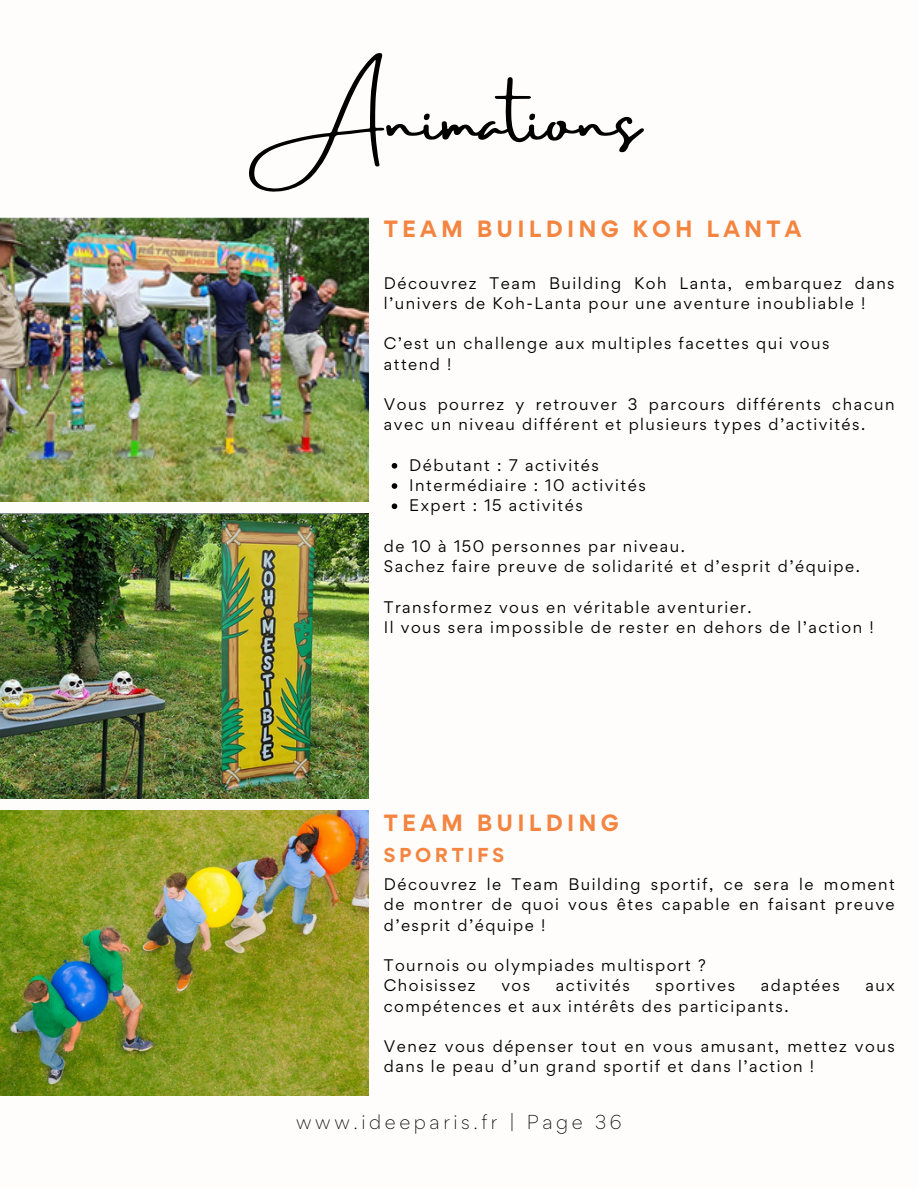
<style>
.page{position:relative;width:918px;height:1188px;background:#fefdfb}
.page>*{position:absolute;margin:0;border:0;box-sizing:border-box;transform-origin:0 0}
.t1{font:61.5px "Amsterdam Three";color:#000}
.t2{font:700 21px "Gordita";letter-spacing:.2em;color:#f48541}
.t3{font:300 18px "Gordita";letter-spacing:.2em;color:#000}
.t4{font:700 18px "Gordita";letter-spacing:.2em;color:#f48541}
.t5{font:15px/20.2px "Gordita";letter-spacing:.1em;color:#000}
</style>
<div class="page">
<img style="left:0;top:217px;width:369px;height:285px">
<img style="left:0;top:513px;width:369px;height:286px">
<img style="left:0;top:810px;width:369px;height:286px">
<svg style="left:392px;top:463px;width:5px;height:6px"></svg>
<svg style="left:392px;top:483px;width:5px;height:6px"></svg>
<svg style="left:392px;top:503px;width:5px;height:6px"></svg>
<h1 class="t1" style="left:278px;top:86px;width:363px">Animations</h1>
<h2 class="t2" style="left:384px;top:214px;width:419px">TEAM BUILDING KOH LANTA</h2>
<p class="t5" style="left:384px;top:272px;width:512px">Découvrez Team Building Koh Lanta, embarquez dans l’univers de Koh-Lanta pour une aventure inoubliable !</p>
<p class="t5" style="left:384px;top:333px;width:447px">C’est un challenge aux multiples facettes qui vous</p>
<p class="t5" style="left:384px;top:353px;width:69px">attend !</p>
<p class="t5" style="left:384px;top:394px;width:512px">Vous pourrez y retrouver 3 parcours différents chacun avec un niveau différent et plusieurs types d’activités.</p>
<p class="t5" style="left:409px;top:455px;width:191px">Débutant : 7 activités</p>
<p class="t5" style="left:409px;top:475px;width:238px">Intermédiaire : 10 activités</p>
<p class="t5" style="left:409px;top:495px;width:175px">Expert : 15 activités</p>
<p class="t5" style="left:384px;top:536px;width:303px">de 10 à 150 personnes par niveau.</p>
<p class="t5" style="left:384px;top:556px;width:478px">Sachez faire preuve de solidarité et d’esprit d’équipe.</p>
<p class="t5" style="left:384px;top:596px;width:369px">Transformez vous en véritable aventurier.</p>
<p class="t5" style="left:384px;top:617px;width:491px">Il vous sera impossible de rester en dehors de l’action !</p>
<h2 class="t2" style="left:384px;top:809px;width:237px">TEAM BUILDING</h2>
<p class="t4" style="left:384px;top:842px;width:122px">SPORTIFS</p>
<h3 class="t5" style="left:384px;top:874px;width:512px;text-align:justify">Découvrez le Team Building sportif, ce sera le moment de montrer de quoi vous êtes capable en faisant preuve d’esprit d’équipe !</h3>
<p class="t5" style="left:384px;top:955px;width:323px">Tournois ou olympiades multisport ?</p>
<p class="t5" style="left:384px;top:975px;width:93px">Choisissez</p>
<p class="t5" style="left:501px;top:975px;width:30px">vos</p>
<p class="t5" style="left:556px;top:975px;width:75px">activités</p>
<p class="t5" style="left:655px;top:975px;width:81px">sportives</p>
<p class="t5" style="left:761px;top:975px;width:81px">adaptées</p>
<p class="t5" style="left:865px;top:975px;width:31px">aux</p>
<p class="t5" style="left:384px;top:995px;width:406px">compétences et aux intérêts des participants.</p>
<p class="t5" style="left:384px;top:1036px;width:512px">Venez vous dépenser tout en vous amusant, mettez vous dans le peau d’un grand sportif et dans l’action !</p>
<p class="t3" style="left:296px;top:1110px;width:327px">www.ideeparis.fr | Page 36</p>
</div>
